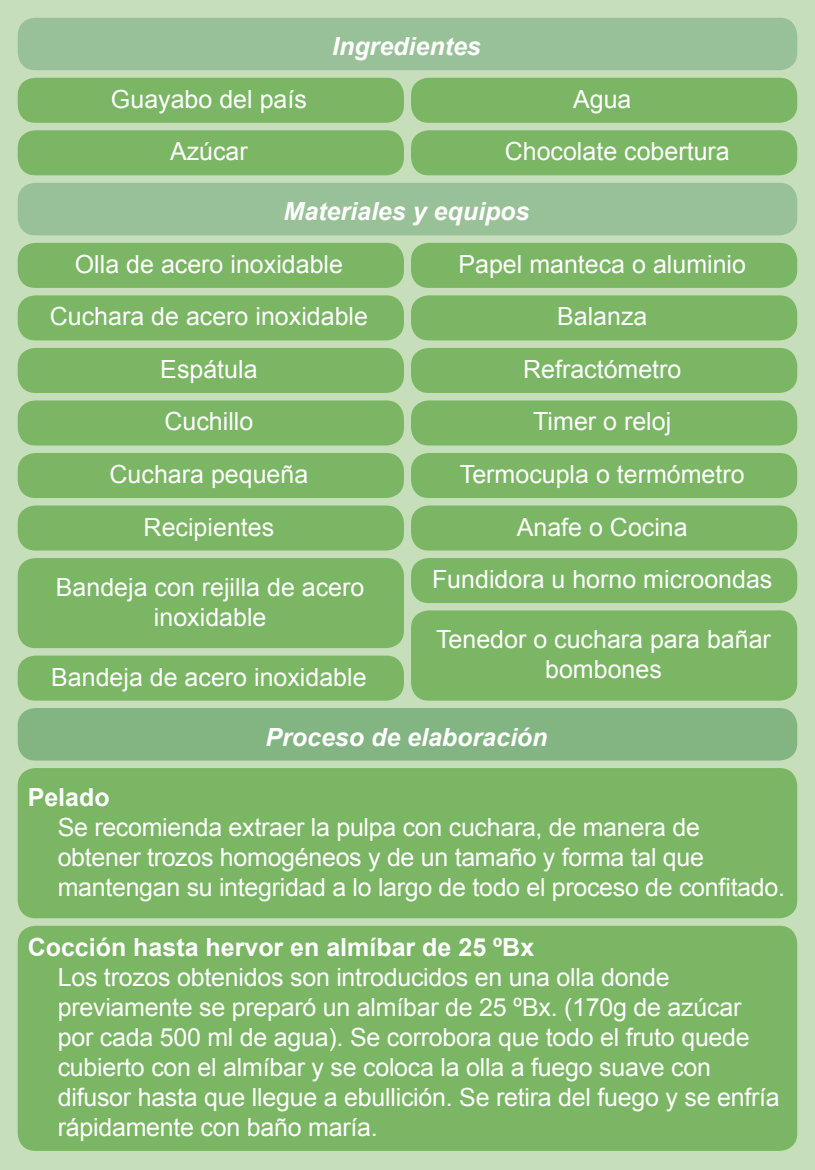
<style>
.page{position:relative;width:815px;height:1170px;background:#fff}
.page>*{position:absolute;margin:0;border:0;box-sizing:border-box;transform-origin:0 0}
._0_5_texto{font:25px/30px "Arial";letter-spacing:-.01em;color:#fff}
._0_s_indent_centrado{font:25px/30px "Arial";color:#fff;text-align:center}
._1{font:italic 700 25px "Arial";color:#fff}
._0_5_titulo{font:700 25px "Arial";color:#fff}
._0_s_columnas{font:25px "Arial";color:#fff}
</style>
<div class="page">
<div style="left:0;top:0;width:815px;height:1169px;background:#c6deba"></div>
<div style="left:18px;top:708px;width:779px;height:52px;background:#83b582;border-radius:18px"></div>
<div style="left:18px;top:768px;width:779px;height:150px;background:#7ab663;border-radius:18px"></div>
<div style="left:18px;top:925px;width:779px;height:225px;background:#7ab663;border-radius:18px"></div>
<div style="left:18px;top:183px;width:779px;height:52px;background:#99c197;border-radius:18px"></div>
<div style="left:18px;top:243px;width:386px;height:45px;background:#7ab663;border-radius:18px"></div>
<div style="left:18px;top:295px;width:386px;height:45px;background:#7ab663;border-radius:18px"></div>
<div style="left:18px;top:348px;width:386px;height:45px;background:#7ab663;border-radius:18px"></div>
<div style="left:18px;top:400px;width:386px;height:45px;background:#7ab663;border-radius:18px"></div>
<div style="left:18px;top:453px;width:386px;height:45px;background:#7ab663;border-radius:18px"></div>
<div style="left:18px;top:505px;width:386px;height:45px;background:#7ab663;border-radius:18px"></div>
<div style="left:18px;top:558px;width:386px;height:90px;background:#7ab663;border-radius:18px"></div>
<div style="left:18px;top:655px;width:386px;height:45px;background:#7ab663;border-radius:18px"></div>
<div style="left:411px;top:243px;width:386px;height:45px;background:#7ab663;border-radius:18px"></div>
<div style="left:411px;top:295px;width:386px;height:45px;background:#7ab663;border-radius:18px"></div>
<div style="left:411px;top:348px;width:386px;height:45px;background:#7ab663;border-radius:18px"></div>
<div style="left:411px;top:400px;width:386px;height:45px;background:#7ab663;border-radius:18px"></div>
<div style="left:411px;top:453px;width:386px;height:45px;background:#7ab663;border-radius:18px"></div>
<div style="left:411px;top:505px;width:386px;height:45px;background:#7ab663;border-radius:18px"></div>
<div style="left:411px;top:558px;width:386px;height:45px;background:#7ab663;border-radius:18px"></div>
<div style="left:411px;top:610px;width:386px;height:90px;background:#7ab663;border-radius:18px"></div>
<div style="left:18px;top:18px;width:779px;height:52px;background:#99c197;border-radius:18px"></div>
<div style="left:18px;top:78px;width:386px;height:45px;background:#7ab663;border-radius:18px"></div>
<div style="left:18px;top:130px;width:386px;height:45px;background:#7ab663;border-radius:18px"></div>
<div style="left:411px;top:78px;width:386px;height:45px;background:#7ab663;border-radius:18px"></div>
<div style="left:411px;top:130px;width:386px;height:45px;background:#7ab663;border-radius:18px"></div>
<p class="_0_s_indent_centrado" style="left:111px;top:84px;width:197px">Guayabo del país</p>
<p class="_0_s_indent_centrado" style="left:170px;top:137px;width:79px">Azúcar</p>
<p class="_1" style="left:332px;top:30px;width:150px">Ingredientes</p>
<p class="_0_s_indent_centrado" style="left:573px;top:84px;width:60px">Agua</p>
<p class="_0_s_columnas" style="left:505px;top:135px;width:227px">Chocolate cobertura</p>
<p class="_1" style="left:284px;top:195px;width:247px">Materiales y equipos</p>
<p class="_0_s_indent_centrado" style="left:75px;top:249px;width:270px">Olla de acero inoxidable</p>
<p class="_0_s_indent_centrado" style="left:50px;top:302px;width:320px">Cuchara de acero inoxidable</p>
<p class="_0_s_indent_centrado" style="left:160px;top:354px;width:99px">Espátula</p>
<p class="_0_s_indent_centrado" style="left:165px;top:407px;width:90px">Cuchillo</p>
<p class="_0_s_indent_centrado" style="left:110px;top:459px;width:200px">Cuchara pequeña</p>
<p class="_0_s_indent_centrado" style="left:144px;top:512px;width:132px">Recipientes</p>
<p class="_0_s_indent_centrado" style="left:56px;top:572px;width:310px">Bandeja con rejilla de acero inoxidable</p>
<p class="_0_s_indent_centrado" style="left:458px;top:249px;width:289px">Papel manteca o aluminio</p>
<p class="_0_s_indent_centrado" style="left:557px;top:302px;width:92px">Balanza</p>
<p class="_0_s_indent_centrado" style="left:523px;top:354px;width:160px">Refractómetro</p>
<p class="_0_s_indent_centrado" style="left:533px;top:407px;width:139px">Timer o reloj</p>
<p class="_0_s_indent_centrado" style="left:460px;top:459px;width:286px">Termocupla o termómetro</p>
<p class="_0_s_indent_centrado" style="left:517px;top:512px;width:172px">Anafe o Cocina</p>
<p class="_0_s_indent_centrado" style="left:432px;top:564px;width:342px">Fundidora u horno microondas</p>
<p class="_0_s_indent_centrado" style="left:51px;top:662px;width:317px">Bandeja de acero inoxidable</p>
<p class="_0_s_indent_centrado" style="left:436px;top:624px;width:336px">Tenedor o cuchara para bañar bombones</p>
<p class="_1" style="left:265px;top:720px;width:284px">Proceso de elaboración</p>
<p class="_0_5_titulo" style="left:28px;top:780px;width:83px">Pelado</p>
<p class="_0_5_texto" style="left:58px;top:812px;width:729px">Se recomienda extraer la pulpa con cuchara, de manera de obtener trozos homogéneos y de un tamaño y forma tal que mantengan su integridad a lo largo de todo el proceso de confitado.</p>
<p class="_0_5_titulo" style="left:28px;top:930px;width:508px">Cocción hasta hervor en almíbar de 25 ºBx</p>
<p class="_0_5_texto" style="left:58px;top:962px;width:724px">Los trozos obtenidos son introducidos en una olla donde previamente se preparó un almíbar de 25 ºBx. (170g de azúcar por cada 500 ml de agua). Se corrobora que todo el fruto quede cubierto con el almíbar y se coloca la olla a fuego suave con difusor hasta que llegue a ebullición. Se retira del fuego y se enfría rápidamente con baño maría.</p>
</div>
